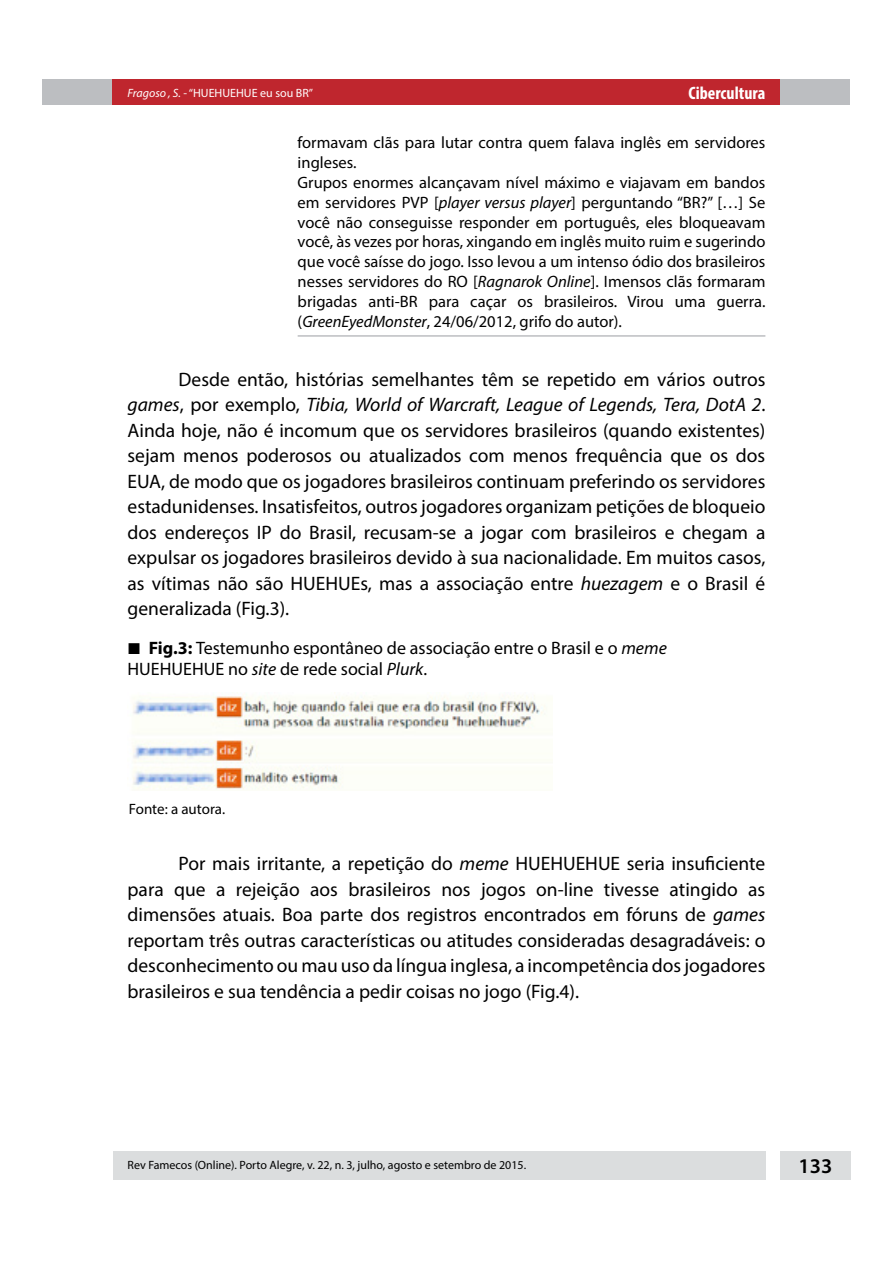
<style>
.page{position:relative;width:893px;height:1263px;background:#fff}
.page>*{position:absolute;margin:0;border:0;box-sizing:border-box;transform-origin:0 0}
.t1{font:600 21px "Myriad Pro";color:#000}
.t2{font:19.5px/25.5px "Myriad Pro";color:#000;text-align:justify}
.t3{font:18px/21.6px "Myriad Pro";color:#000}
.t4{font:700 condensed 18px "Myriad Pro";color:#fff}
.t5{font:16.5px/19.8px "Myriad Pro";color:#000}
.t6{font:15px "Myriad Pro";letter-spacing:-.005em;color:#000}
.t7{font:12px "Myriad Pro";color:#000}
.t8{font:12px "Myriad Pro";color:#fff}
.s1{font-style:italic}
.s2{font-weight:700}
</style>
<div class="page">
<div style="left:43px;top:80px;width:807px;height:25px;background:#bcbec1"></div>
<div style="left:113px;top:80px;width:667px;height:25px;background:#bf262e"></div>
<div style="left:780px;top:1151px;width:70px;height:28px;background:#dbddde"></div>
<div style="left:113px;top:1151px;width:652px;height:28px;background:#dbddde"></div>
<hr style="left:298px;top:335px;width:467px;height:2px;background:#bcbec1">
<img style="left:133px;top:695px;width:414px;height:95px">
<p class="t8" style="left:128px;top:85px;width:187px"><span class="s1">Fragoso , S.</span> - “HUEHUEHUE eu sou BR”</p>
<p class="t4" style="left:689px;top:82px;width:78px">Cibercultura</p>
<p class="t5" style="left:298px;top:133px;width:469px">formavam clãs para lutar contra quem falava inglês em servidores ingleses.<br>Grupos enormes alcançavam nível máximo e viajavam em bandos em servidores PVP [<span class="s1">player versus player</span>] perguntando “BR?” […] Se você não conseguisse responder em português, eles bloqueavam você, às vezes por horas, xingando em inglês muito ruim e sugerindo que você saísse do jogo. Isso levou a um intenso ódio dos brasileiros nesses servidores do RO [<span class="s1">Ragnarok Online</span>]. Imensos clãs formaram brigadas anti-BR para caçar os brasileiros. Virou uma guerra. (<span class="s1">GreenEyedMonster</span>, 24/06/2012, grifo do autor).</p>
<p class="t2" style="left:128px;top:366px;width:639px;text-indent:51px">Desde então, histórias semelhantes têm se repetido em vários outros <span class="s1">games</span>, por exemplo, <span class="s1">Tibia, World of Warcraft, League of Legends, Tera, DotA 2</span>.<br>Ainda hoje, não é incomum que os servidores brasileiros (quando existentes) sejam menos poderosos ou atualizados com menos frequência que os dos EUA, de modo que os jogadores brasileiros continuam preferindo os servidores estadunidenses. Insatisfeitos, outros jogadores organizam petições de bloqueio dos endereços IP do Brasil, recusam-se a jogar com brasileiros e chegam a expulsar os jogadores brasileiros devido à sua nacionalidade. Em muitos casos, as vítimas não são HUEHUEs, mas a associação entre <span class="s1">huezagem</span> e o Brasil é generalizada (Fig.3).</p>
<p class="t3" style="left:128px;top:636px;width:541px;text-indent:21px"><span class="s2">Fig.3:</span> Testemunho espontâneo de associação entre o Brasil e o <span class="s1">meme<br></span>HUEHUEHUE no <span class="s1">site</span> de rede social <span class="s1">Plurk</span>.</p>
<p class="t6" style="left:129px;top:800px;width:98px">Fonte: a autora.</p>
<p class="t2" style="left:128px;top:850px;width:639px;text-indent:51px">Por mais irritante, a repetição do <span class="s1">meme</span> HUEHUEHUE seria insuficiente para que a rejeição aos brasileiros nos jogos on-line tivesse atingido as dimensões atuais. Boa parte dos registros encontrados em fóruns de <span class="s1">games </span>reportam três outras características ou atitudes consideradas desagradáveis: o desconhecimento ou mau uso da língua inglesa, a incompetência dos jogadores brasileiros e sua tendência a pedir coisas no jogo (Fig.4).</p>
<p class="t7" style="left:128px;top:1158px;width:400px">Rev Famecos (Online). Porto Alegre, v. 22, n. 3, julho, agosto e setembro de 2015.</p>
<p class="t1" style="left:798px;top:1152px;width:35px">133</p>
</div>
